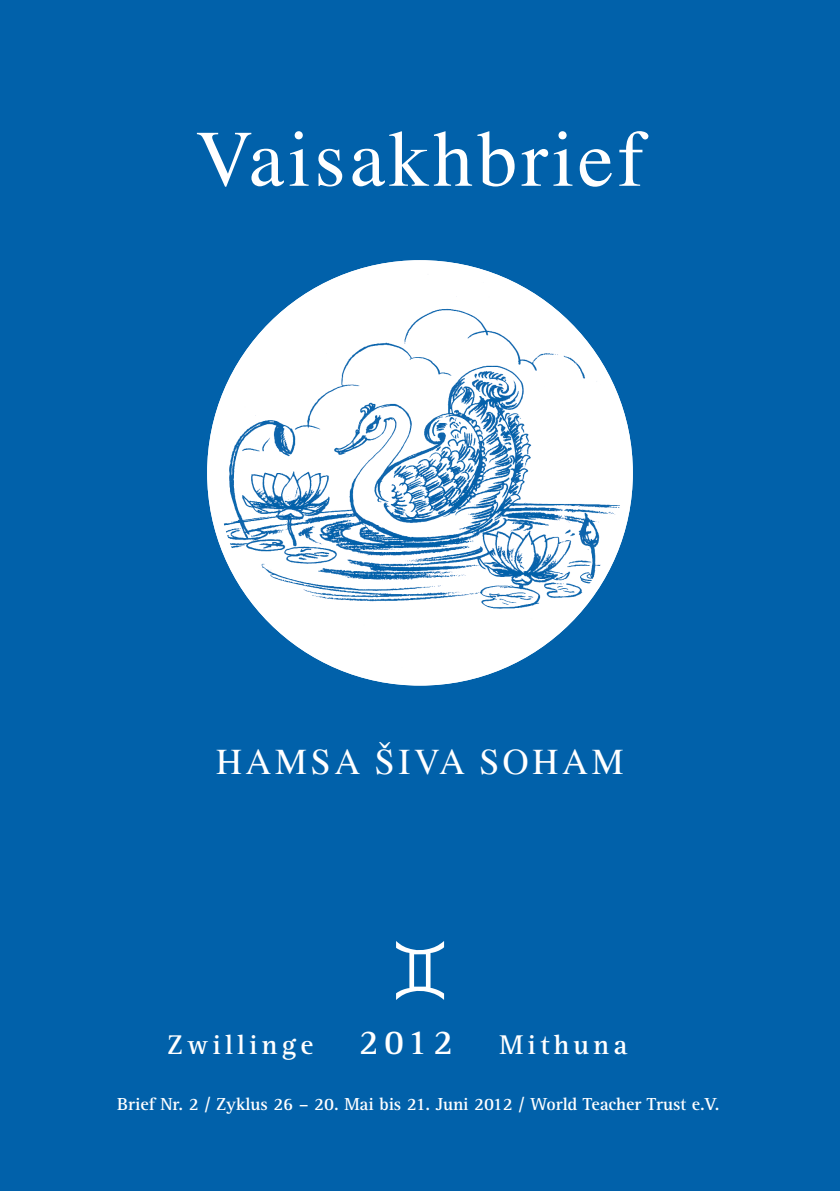
<style>
.page{position:relative;width:840px;height:1191px;background:#fff}
.page>*{position:absolute;margin:0;border:0;box-sizing:border-box;transform-origin:0 0}
.t1{font:80px "Times";letter-spacing:.05em;color:#fff}
.t2{font:72px "Glyphs";color:#fff}
.t3{font:36px "Times";letter-spacing:.1em;color:#fff}
.t4{font:700 36px "Rotis Serif";color:#fff}
.t5{font:700 28px "Rotis Serif";letter-spacing:.15em;color:#fff}
.t6{font:700 18px "Rotis Serif";letter-spacing:-.005em;color:#fff}
</style>
<div class="page">
<div style="left:0;top:0;width:838px;height:1191px;background:#0161aa"></div>
<img style="left:212px;top:265px;width:415px;height:415px;border-radius:208px">
<h1 class="t1" style="left:195px;top:84px;width:450px">Vaisakhbrief</h1>
<h3 class="t3" style="left:216px;top:728px;width:409px">HAMSA ŠIVA SOHAM</h3>
<h2 class="t2" style="left:392px;top:936px;width:57px">3</h2>
<h3 class="t5" style="left:167px;top:1028px;width:148px">Zwillinge</h3>
<h3 class="t4" style="left:358px;top:1021px;width:96px">2012</h3>
<h3 class="t5" style="left:499px;top:1028px;width:130px">Mithuna</h3>
<p class="t6" style="left:117px;top:1093px;width:603px">Brief Nr. 2 / Zyklus 26 – 20. Mai bis 21. Juni 2012 / World Teacher Trust e.V.</p>
</div>
